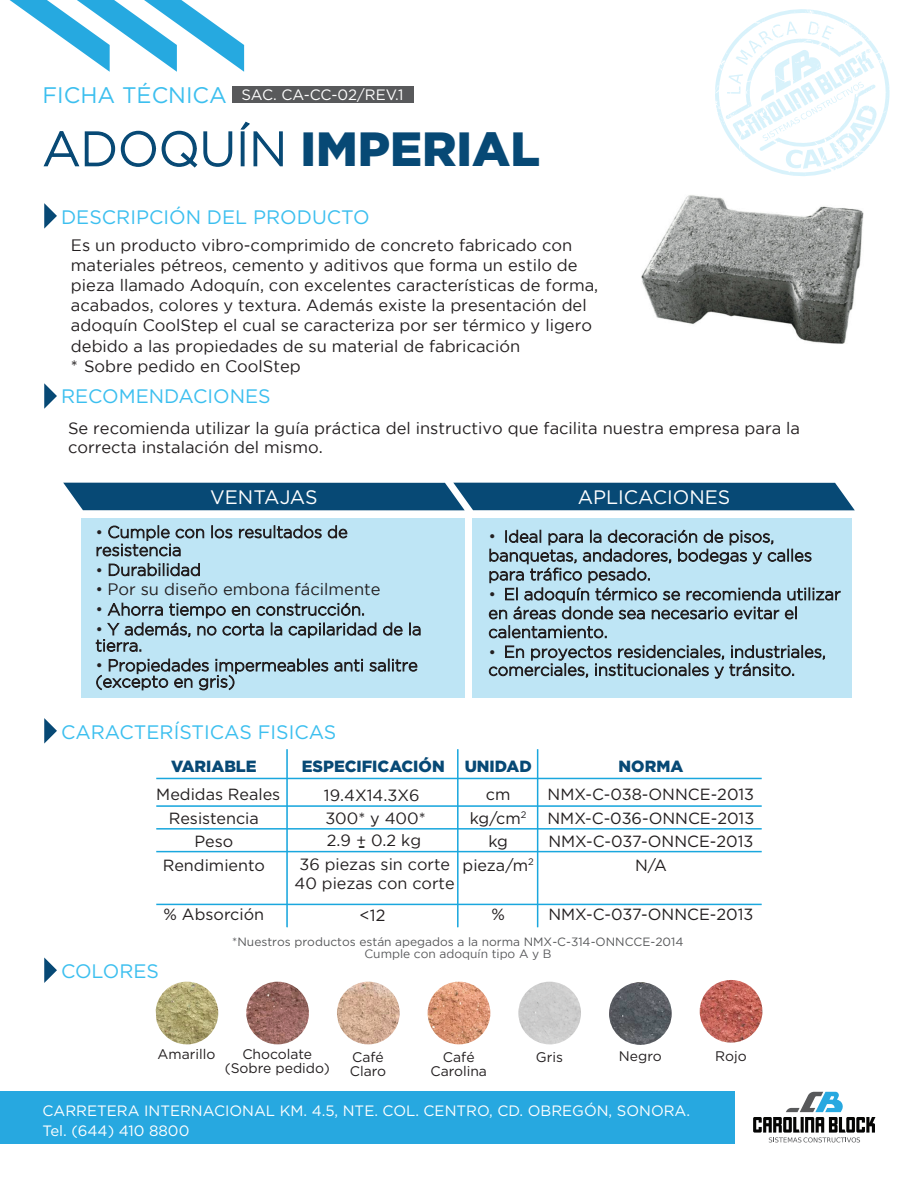
<style>
.page{position:relative;width:918px;height:1188px;background:#fff}
.page>*{position:absolute;margin:0;border:0;box-sizing:border-box;transform-origin:0 0}
.t1{font:900 48px "Gotham";color:#074975}
.t2{font:22.5px "Gotham";color:#3cbfef}
.t3{font:19.5px "Gotham";color:#3cbfef}
.t4{font:19.5px "Gotham";color:#fff}
.t5{font:19.5px "Gotham";color:#000}
.t6{font:16.5px/20.2px "Gotham";color:#231f20}
.t7{font:300 16.5px/18.9px "Gotham";color:#231f20}
.t8{font:16.2px "Gotham";color:#231f20}
.t9{font:16.2px/19.5px "Gotham";color:#231f20}
.t10{font:900 16.2px "Gotham";color:#074975}
.t11{font:15px/20.2px "Gotham";color:#fff}
.t12{font:13.95px/14px "Gotham";color:#231f20;text-align:center}
.t13{font:12px/12.6px "Gotham";color:#58595b;text-align:center}
.s1{font-weight:300}
.s2{font-style:inherit}
</style>
<div class="page">
<div style="left:232px;top:86px;width:181px;height:17px;background:#58595b"></div>
<svg style="left:44px;top:203px;width:13px;height:26px"></svg>
<svg style="left:44px;top:383px;width:13px;height:26px"></svg>
<svg style="left:44px;top:718px;width:13px;height:26px"></svg>
<svg style="left:44px;top:958px;width:13px;height:25px"></svg>
<svg style="left:10px;top:0;width:234px;height:72px"></svg>
<div style="left:81px;top:518px;width:384px;height:180px;background:#bee5f5"></div>
<div style="left:472px;top:518px;width:380px;height:180px;background:#bee5f5"></div>
<div style="left:63px;top:483px;width:792px;height:27px;background:#074975"></div>
<hr style="left:156px;top:778px;width:606px;height:1px;background:#1aa7de">
<hr style="left:156px;top:805px;width:606px;height:2px;background:#1aa7de">
<hr style="left:156px;top:828px;width:606px;height:2px;background:#1aa7de">
<hr style="left:156px;top:851px;width:606px;height:1px;background:#1aa7de">
<hr style="left:156px;top:904px;width:606px;height:1px;background:#1aa7de">
<hr style="left:286px;top:749px;width:2px;height:178px;background:#1aa7de">
<hr style="left:457px;top:749px;width:2px;height:178px;background:#1aa7de">
<hr style="left:537px;top:749px;width:1px;height:178px;background:#1aa7de">
<svg style="left:753px;top:1092px;width:122px;height:50px"></svg>
<div style="left:0;top:1091px;width:734px;height:53px;background:#27a8e0"></div>
<svg style="left:715px;top:9px;width:175px;height:167px"></svg>
<img style="left:156px;top:982px;width:62px;height:62px;border-radius:31px">
<img style="left:246px;top:982px;width:63px;height:62px;border-radius:31px">
<img style="left:337px;top:982px;width:63px;height:62px;border-radius:31px">
<img style="left:428px;top:982px;width:62px;height:62px;border-radius:31px">
<img style="left:518px;top:982px;width:63px;height:62px;border-radius:31px">
<img style="left:609px;top:982px;width:63px;height:63px;border-radius:31px">
<img style="left:700px;top:980px;width:62px;height:63px;border-radius:31px">
<img style="left:641px;top:195px;width:223px;height:149px">
<h2 class="t2" style="left:43px;top:82px;width:186px">FICHA TÉCNICA</h2>
<p class="t11" style="left:242px;top:84px;width:163px">SAC. CA-CC-02/REV.1</p>
<h1 class="t1" style="left:43px;top:121px;width:499px"><span class="s1">ADOQUÍN</span> IMPERIAL</h1>
<p class="t3" style="left:61px;top:206px;width:310px">DESCRIPCIÓN DEL PRODUCTO</p>
<p class="t6" style="left:71px;top:234px;width:529px">Es un producto vibro-comprimido de concreto fabricado con materiales pétreos, cemento y aditivos que forma un estilo de pieza llamado Adoquín, con excelentes características de forma, acabados, colores y textura. Además existe la presentación del adoquín CoolStep el cual se caracteriza por ser térmico y ligero debido a las propiedades de su material de fabricación<br>* Sobre pedido en CoolStep</p>
<p class="t3" style="left:61px;top:385px;width:211px">RECOMENDACIONES</p>
<p class="t6" style="left:68px;top:418px;width:734px;line-height:19.8px">Se recomienda utilizar la guía práctica del instructivo que facilita nuestra empresa para la correcta instalación del mismo.</p>
<p class="t4" style="left:210px;top:486px;width:109px">VENTAJAS</p>
<p class="t4" style="left:578px;top:486px;width:154px">APLICACIONES</p>
<p class="t7" style="left:488px;top:527px;width:325px">• Ideal para la decoración de pisos, banquetas, andadores, bodegas y calles para tráfico pesado.</p>
<p class="t7" style="left:488px;top:584px;width:354px">• El adoquín térmico se recomienda utilizar en áreas donde sea necesario evitar el calentamiento.</p>
<p class="t7" style="left:488px;top:642px;width:339px;line-height:18px">• En proyectos residenciales, industriales, comerciales, institucionales y tránsito.</p>
<p class="t7" style="left:95px;top:523px;width:254px;line-height:18px">• Cumple con los resultados de resistencia</p>
<p class="t7" style="left:95px;top:560px;width:107px">• Durabilidad</p>
<p class="t6" style="left:95px;top:579px;width:287px"><span class="s1">•</span> Por su diseño embona fácilmente</p>
<p class="t7" style="left:95px;top:600px;width:271px">• Ahorra tiempo en construcción.</p>
<p class="t7" style="left:95px;top:621px;width:328px;line-height:16.2px">• Y además, no corta la capilaridad de la tierra.</p>
<p class="t7" style="left:95px;top:657px;width:324px;line-height:16.2px">• Propiedades impermeables anti salitre (excepto en gris)</p>
<p class="t3" style="left:61px;top:721px;width:277px">CARACTERÍSTICAS FISICAS</p>
<p class="t10" style="left:171px;top:757px;width:87px">VARIABLE</p>
<p class="t10" style="left:302px;top:757px;width:232px">ESPECIFICACIÓN UNIDAD</p>
<p class="t10" style="left:619px;top:757px;width:66px">NORMA</p>
<p class="t8" style="left:156px;top:786px;width:126px">Medidas Reales</p>
<p class="t9" style="left:324px;top:785px;width:97px">19.4X14.3X6</p>
<p class="t8" style="left:486px;top:786px;width:26px">cm</p>
<p class="t8" style="left:548px;top:786px;width:208px">NMX-C-038-ONNCE-2013</p>
<p class="t8" style="left:169px;top:809px;width:92px">Resistencia</p>
<p class="t9" style="left:325px;top:808px;width:102px">300<span class="s2">* y</span> 400<span class="s2">*</span></p>
<p class="t8" style="left:470px;top:809px;width:58px">kg/cm<sup>2</sup></p>
<p class="t8" style="left:548px;top:809px;width:208px">NMX-C-036-ONNCE-2013</p>
<p class="t8" style="left:194px;top:833px;width:40px">Peso</p>
<p class="t9" style="left:327px;top:830px;width:96px">2.9 + 0.2 kg</p>
<p class="t8" style="left:488px;top:833px;width:21px">kg</p>
<p class="t8" style="left:548px;top:833px;width:207px">NMX-C-037-ONNCE-2013</p>
<p class="t8" style="left:163px;top:856px;width:104px">Rendimiento</p>
<p class="t9" style="left:295px;top:854px;width:162px">36 piezas sin corte<br>40 piezas con corte</p>
<p class="t8" style="left:463px;top:856px;width:73px">pieza/m<sup>2</sup></p>
<p class="t8" style="left:635px;top:856px;width:33px">N/A</p>
<p class="t8" style="left:164px;top:905px;width:102px">% Absorción</p>
<p class="t8" style="left:360px;top:906px;width:27px"><span class="s2">&lt;</span>12</p>
<p class="t8" style="left:491px;top:905px;width:15px">%</p>
<p class="t8" style="left:548px;top:905px;width:207px">NMX-C-037-ONNCE-2013</p>
<p class="t5" style="left:358px;top:836px;width:9px">-</p>
<p class="t3" style="left:61px;top:961px;width:100px">COLORES</p>
<p class="t13" style="left:232px;top:935px;width:453px">*Nuestros productos están apegados a la norma NMX-C-<span class="s2">314</span>-ONNCCE-201<span class="s2">4<br>Cumple con adoquín tipo A y B</span></p>
<p class="t12" style="left:158px;top:1047px;width:59px">Amarillo</p>
<p class="t12" style="left:225px;top:1047px;width:107px">Chocolate (Sobre pedido)</p>
<p class="t12" style="left:431px;top:1050px;width:58px">Café<br>Carolina</p>
<p class="t12" style="left:352px;top:1050px;width:33px">Café</p>
<p class="t12" style="left:536px;top:1050px;width:29px">Gris</p>
<p class="t12" style="left:619px;top:1048px;width:44px">Negro</p>
<p class="t12" style="left:715px;top:1048px;width:33px">Rojo</p>
<p class="t12" style="left:350px;top:1063px;width:38px">Claro</p>
<p class="t11" style="left:43px;top:1100px;width:649px">CARRETERA INTERNACIONAL KM. 4.5, NTE. COL. CENTRO, CD. OBREGÓN, SONORA.<br>Tel. (644) 410 8800</p>
</div>
